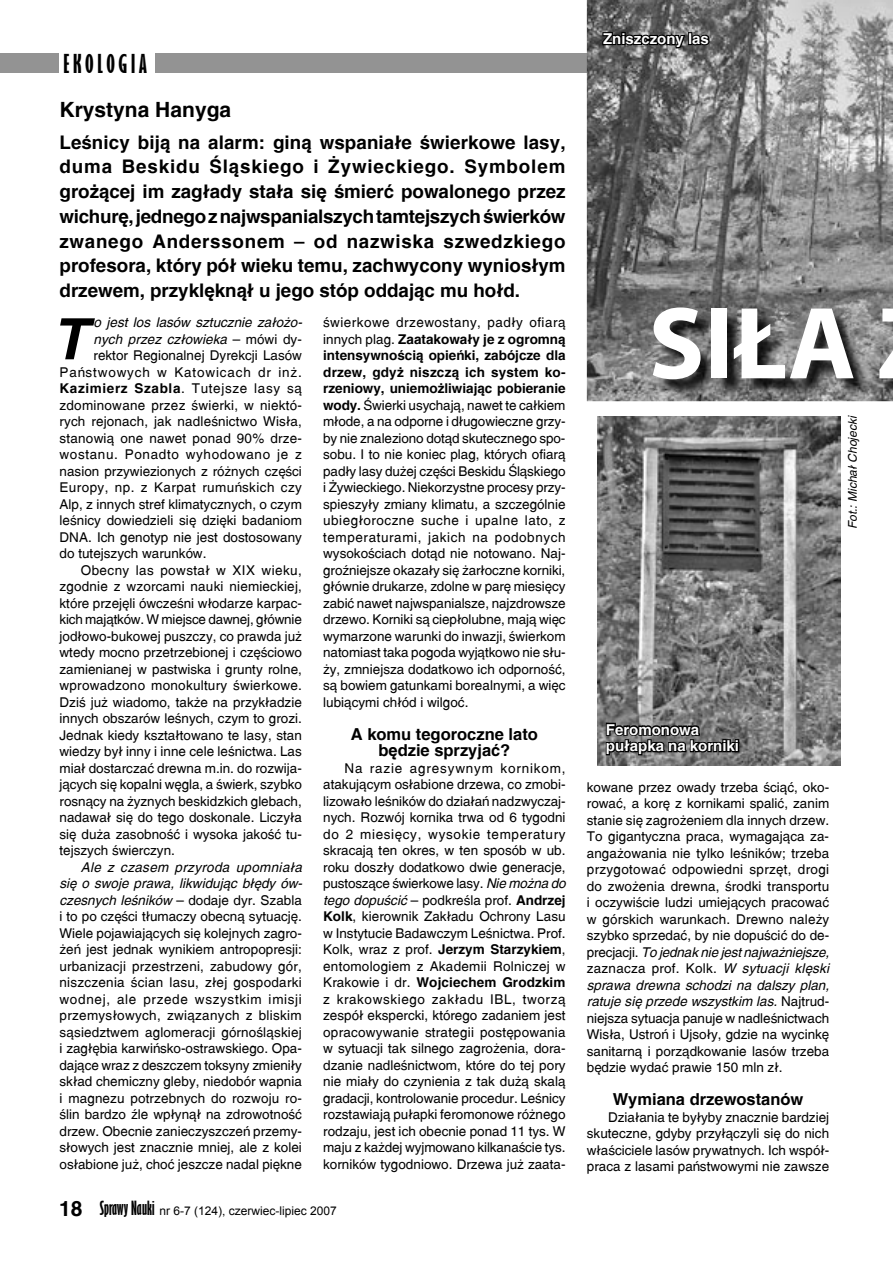
<style>
.page{position:relative;width:893px;height:1263px;background:#fff}
.page>*{position:absolute;margin:0;border:0;box-sizing:border-box;transform-origin:0 0}
.t1{font:700 103.5px "Myriad Pro";color:#fff}
.t2{font:italic 700 57px "PL Switzerland";color:#000}
.t3{font:700 extra-condensed 24px "Gill Sans";letter-spacing:.14em;color:#000;scale:1.11 1}
.t4{font:700 21px "PL Switzerland";color:#000}
.t5{font:700 18.75px/24.8px "PL Switzerland";color:#000;text-align:justify}
.t6{font:700 16.5px/16.5px "PL Switzerland";color:#000;text-align:center}
.t7{font:700 15px/16.5px "PL Switzerland";color:#fff}
.t8{font:13.5px/16.5px "PL Switzerland Plain";color:#000;text-align:justify}
.t9{font:italic 13.5px/16.5px "PL Switzerland";color:#000}
.t10{font:700 13.5px/16.5px "PL Switzerland";letter-spacing:.01em;color:#000;text-align:justify}
.t11{font:13.5px "PL Switzerland Plain";letter-spacing:.02em;color:#000}
.t12{font:13.5px "PL Switzerland Plain";letter-spacing:.035em;color:#000}
.t13{font:700 13.5px "PL Switzerland";letter-spacing:.045em;color:#000}
.t14{font:12px "Arial";color:#000}
.t15{font:italic 12px "PL Switzerland";color:#000}
.s1{font-family:"PL Switzerland Plain";font-weight:400}
.s2{font-family:"PL Switzerland";font-weight:700}
.s3{font-family:"PL Switzerland";font-style:italic}
.s4{font-family:"PL Switzerland Plain";font-style:normal}
.s5{font-family:"PL Switzerland";font-weight:700;font-size:21px}
.s6{font-family:"Gill Sans";font-weight:700;font-stretch:extra-condensed;font-size:18px}
</style>
<div class="page">
<div style="left:0;top:54px;width:891px;height:19px;background:#939393"></div>
<div style="left:60px;top:40px;width:95px;height:41px;background:#fff"></div>
<img style="left:587px;top:0;width:306px;height:401px">
<img style="left:598px;top:417px;width:242px;height:348px">
<img style="left:654px;top:309px;width:239px;height:90px">
<svg style="left:601px;top:30px;width:110px;height:28px;background:#4a4a4a"></svg>
<svg style="left:605px;top:707px;width:135px;height:49px;background:#525252"></svg>
<h3 class="t3" style="left:64px;top:49px;width:77px">EKOLOGIA</h3>
<h3 class="t4" style="left:60px;top:97px;width:173px">Krystyna Hanyga</h3>
<p class="t5" style="left:60px;top:129px;width:508px">Leœnicy bij¹ na alarm: gin¹ wspania³e œwierkowe lasy, duma Beskidu Œl¹skiego i ¯ywieckiego. Symbolem gro¿¹cej im zag³ady sta³a siê œmieræ powalonego przez wichurê, jednego z najwspanialszych tamtejszych œwierków zwanego Anderssonem – od nazwiska szwedzkiego profesora, który pó³ wieku temu, zachwycony wynios³ym drzewem, przyklêkn¹³ u jego stóp oddaj¹c mu ho³d.</p>
<p class="t12" style="left:323px;top:314px;width:244px">œwierkowe drzewostany, pad³y ofiar¹</p>
<p class="t10" style="left:323px;top:330px;width:244px"><span class="s1">innych plag.</span> Zaatakowa³y je z ogromn¹ intensywnoœci¹ opieñki, zabójcze dla drzew, gdy¿ niszcz¹ ich system ko&shy;rzeniowy, uniemo¿liwiaj¹c pobieranie</p>
<p class="t8" style="left:323px;top:397px;width:244px"><span class="s2">wody.</span> Œwierki usychaj¹, nawet te ca³kiem m³ode, a na odporne i d³ugowieczne grzy&shy;by nie znaleziono dot¹d skutecznego spo&shy;sobu. I to nie koniec plag, których ofiar¹ pad³y lasy du¿ej czêœci Beskidu Œl¹skiego i ¯ywieckiego. Niekorzystne procesy przy&shy;spieszy³y zmiany klimatu, a szczególnie ubieg³oroczne suche i upalne lato, z temperaturami, jakich na podobnych wysokoœciach dot¹d nie notowano. Naj&shy;groźniejsze okaza³y siê ¿ar³oczne korniki, g³ównie drukarze, zdolne w parê miesiêcy zabiæ nawet najwspanialsze, najzdrowsze drzewo. Korniki s¹ ciep³olubne, maj¹ wiêc wymarzone warunki do inwazji, œwierkom natomiast taka pogoda wyj¹tkowo nie s³u-¿y, zmniejsza dodatkowo ich odpornoœæ, s¹ bowiem gatunkami borealnymi, a wiêc lubi¹cymi ch³ód i wilgoæ.</p>
<p class="t6" style="left:351px;top:725px;width:189px">A komu tegoroczne lato bêdzie sprzyjaæ?</p>
<p class="t8" style="left:323px;top:760px;width:244px;text-indent:21px">Na razie agresywnym kornikom, atakuj¹cym os³abione drzewa, co zmobi&shy;lizowa³o leœników do dzia³añ nadzwyczaj&shy;nych. Rozwój kornika trwa od 6 tygodni do 2 miesiêcy, wysokie temperatury skracaj¹ ten okres, w ten sposób w ub. roku dosz³y dodatkowo dwie generacje, pustosz¹ce œwierkowe lasy. <span class="s3">Nie mo¿na do tego dopuœciæ</span> – podkreœla prof. <span class="s2">Andrzej Kolk</span>, kierownik Zak³adu Ochrony Lasu w Instytucie Badawczym Leœnictwa. Prof.<br>Kolk, wraz z prof. <span class="s2">Jerzym Starzykiem</span>, entomologiem z Akademii Rolniczej w</p>
<p class="t10" style="left:323px;top:974px;width:244px"><span class="s1">Krakowie i dr.</span> Wojciechem Grodzkim</p>
<p class="t8" style="left:323px;top:991px;width:244px">z krakowskiego zak³adu IBL, tworz¹ zespó³ ekspercki, którego zadaniem jest opracowywanie strategii postêpowania w sytuacji tak silnego zagro¿enia, dora&shy;dzanie nadleœnictwom, które do tej pory nie mia³y do czynienia z tak du¿¹ skal¹ gradacji, kontrolowanie procedur. Leœnicy rozstawiaj¹ pu³apki feromonowe ró¿nego rodzaju, jest ich obecnie ponad 11 tys. W maju z ka¿dej wyjmowano kilkanaœcie tys. korników tygodniowo. Drzewa ju¿ zaata-</p>
<h2 class="t2" style="left:52px;top:306px;width:36px">T</h2>
<p class="t9" style="left:94px;top:314px;width:210px">o jest los lasów sztucznie za³o¿o&shy;nych przez cz³owieka <span class="s4">– mówi dy-</span></p>
<p class="t8" style="left:60px;top:347px;width:244px;text-align:right">rektor Regionalnej Dyrekcji Lasów<br>Pañstwowych w Katowicach dr in¿.</p>
<p class="t13" style="left:60px;top:380px;width:244px">Kazimierz Szabla<span class="s1">. Tutejsze lasy s¹</span></p>
<p class="t8" style="left:60px;top:397px;width:244px">zdominowane przez œwierki, w niektó&shy;rych rejonach, jak nadleœnictwo Wis³a, stanowi¹ one nawet ponad 90% drze&shy;wostanu. Ponadto wyhodowano je z nasion przywiezionych z ró¿nych czêœci Europy, np. z Karpat rumuñskich czy Alp, z innych stref klimatycznych, o czym leœnicy dowiedzieli siê dziêki badaniom DNA. Ich genotyp nie jest dostosowany do tutejszych warunków.</p>
<p class="t8" style="left:60px;top:562px;width:244px;text-indent:21px">Obecny las powsta³ w XIX wieku, zgodnie z wzorcami nauki niemieckiej, które przejêli ówczeœni w³odarze karpac&shy;kich maj¹tków. W miejsce dawnej, g³ównie jod³owo-bukowej puszczy, co prawda ju¿ wtedy mocno przetrzebionej i czêœciowo zamienianej w pastwiska i grunty rolne, wprowadzono monokultury œwierkowe.<br>Dziœ ju¿ wiadomo, tak¿e na przyk³adzie innych obszarów leœnych, czym to grozi.<br>Jednak kiedy kszta³towano te lasy, stan wiedzy by³ inny i inne cele leœnictwa. Las mia³ dostarczaæ drewna m.in. do rozwija&shy;j¹cych siê kopalni wêgla, a œwierk, szybko rosn¹cy na ¿yznych beskidzkich glebach, nadawa³ siê do tego doskonale. Liczy³a siê du¿a zasobnoœæ i wysoka jakoœæ tu&shy;tejszych œwierczyn.</p>
<p class="t9" style="left:60px;top:859px;width:244px;text-align:right">Ale z czasem przyroda upomnia³a<br>siê o swoje prawa, likwiduj¹c b³êdy ów-</p>
<p class="t8" style="left:60px;top:892px;width:244px"><span class="s3">czesnych leœników</span> – dodaje dyr. Szabla i to po czêœci t³umaczy obecn¹ sytuacjê.<br>Wiele pojawiaj¹cych siê kolejnych zagro-¿eñ jest jednak wynikiem antropopresji: urbanizacji przestrzeni, zabudowy gór, niszczenia œcian lasu, z³ej gospodarki wodnej, ale przede wszystkim imisji przemys³owych, zwi¹zanych z bliskim s¹siedztwem aglomeracji górnoœl¹skiej i zag³êbia karwiñsko-ostrawskiego. Opa&shy;daj¹ce wraz z deszczem toksyny zmieni³y sk³ad chemiczny gleby, niedobór wapnia i magnezu potrzebnych do rozwoju ro&shy;œlin bardzo źle wp³yn¹³ na zdrowotnoœæ drzew. Obecnie zanieczyszczeñ przemy&shy;s³owych jest znacznie mniej, ale z kolei os³abione ju¿, choæ jeszcze nadal piêkne</p>
<p class="t14" style="left:59px;top:1203px;width:279px"><span class="s5">18</span> <span class="s6">Sprawy Nauki</span> nr 6-7 (124), czerwiec-lipiec 2007</p>
<p class="t7" style="left:603px;top:30px;width:107px">Zniszczony las</p>
<h1 class="t1" style="left:649px;top:285px;width:209px">SIŁA</h1>
<p class="t15" style="left:845px;top:529px;width:115px;rotate:-90deg">Fot.: Micha³ Chojecki</p>
<p class="t7" style="left:606px;top:721px;width:135px">Feromonowa pu³apka na korniki</p>
<p class="t8" style="left:587px;top:778px;width:244px">kowane przez owady trzeba œci¹æ, oko&shy;rowaæ, a korê z kornikami spaliæ, zanim stanie siê zagro¿eniem dla innych drzew.<br>To gigantyczna praca, wymagaj¹ca za&shy;anga¿owania nie tylko leœników; trzeba przygotowaæ odpowiedni sprzêt, drogi do zwo¿enia drewna, œrodki transportu i oczywiœcie ludzi umiej¹cych pracowaæ w górskich warunkach. Drewno nale¿y szybko sprzedaæ, by nie dopuœciæ do de-</p>
<p class="t9" style="left:587px;top:943px;width:244px"><span class="s4">precjacji.</span> To jednak nie jest najwa¿niejsze,</p>
<p class="t11" style="left:587px;top:960px;width:244px">zaznacza prof. Kolk. <span class="s3">W sytuacji klêski</span></p>
<p class="t9" style="left:587px;top:976px;width:244px">sprawa drewna schodzi na dalszy plan, ratuje siê przede wszystkim las. <span class="s4">Najtrud-</span></p>
<p class="t8" style="left:587px;top:1009px;width:244px">niejsza sytuacja panuje w nadleœnictwach Wis³a, Ustroñ i Ujso³y, gdzie na wycinkê sanitarn¹ i porz¹dkowanie lasów trzeba bêdzie wydaæ prawie 150 mln z³.</p>
<p class="t6" style="left:613px;top:1091px;width:192px">Wymiana drzewostanów</p>
<p class="t8" style="left:587px;top:1108px;width:244px;text-indent:21px">Dzia³ania te by³yby znacznie bardziej skuteczne, gdyby przy³¹czyli siê do nich w³aœciciele lasów prywatnych. Ich wspó³- praca z lasami pañstwowymi nie zawsze</p>
</div>
